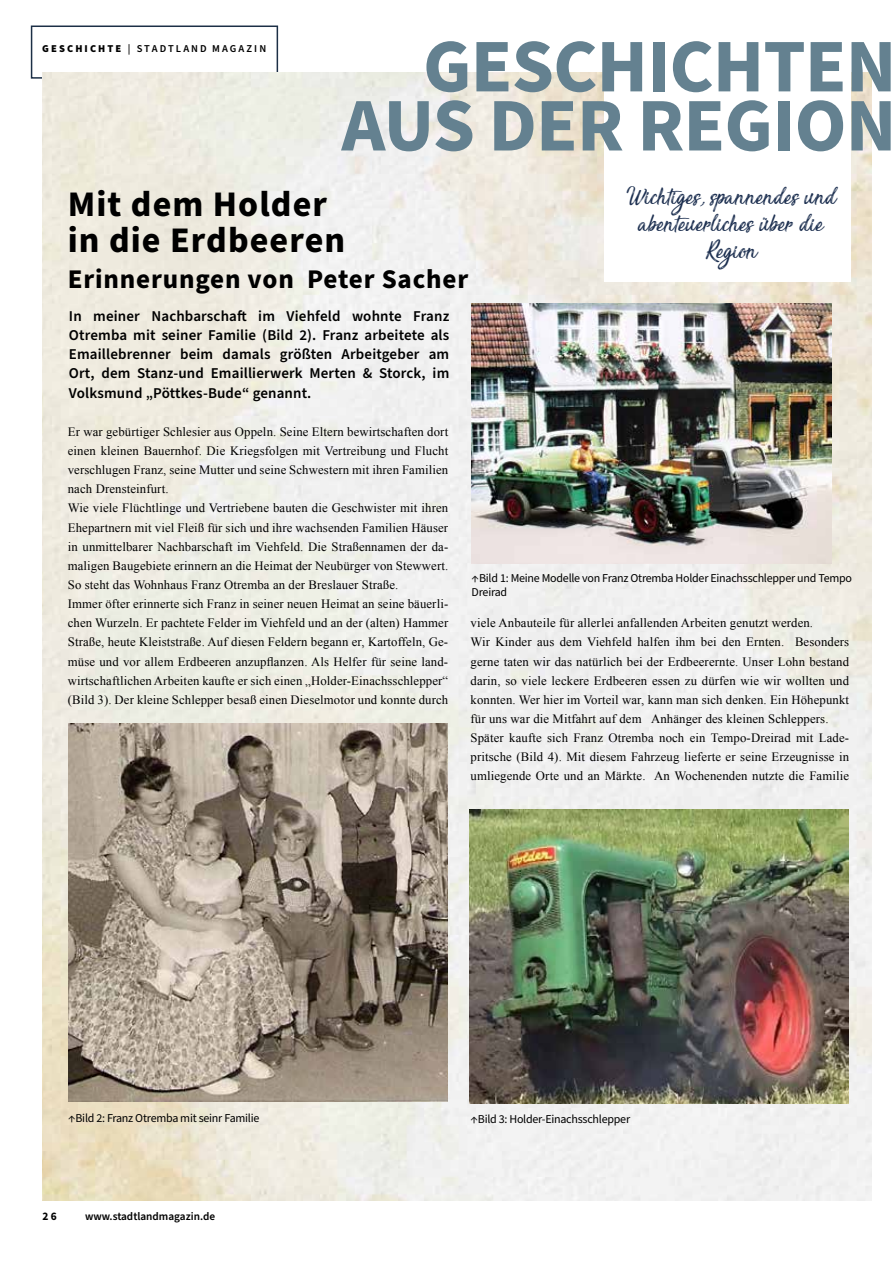
<style>
.page{position:relative;width:893px;height:1263px;background:#fff}
.page>*{position:absolute;margin:0;border:0;box-sizing:border-box;transform-origin:0 0}
.t1{font:700 75.75px/59.1px "Source Sans Pro";letter-spacing:-.01em;color:#648190;text-align:right}
.t2{font:700 36px/36px "Source Sans Pro";letter-spacing:.03em;color:#000}
.t3{font:32.55px/27px "Sensations and Qualities";color:#1b2e4f;text-align:center}
.t4{font:700 27px "Source Sans Pro";letter-spacing:.03em;color:#000}
.t5{font:600 15px/19.2px "Source Sans Pro";letter-spacing:.01em;color:#000;text-align:justify}
.t6{font:12.75px/19.2px "Times New Roman";letter-spacing:.01em;color:#000}
.t7{font:12px/14.4px "Source Sans Pro";letter-spacing:-.02em;color:#000}
.t8{font:600 11.25px "Source Sans Pro";color:#000}
.t9{font:700 11.25px "Source Sans Pro";color:#000}
.t10{font:600 10.5px "Source Sans Pro";letter-spacing:.2em;color:#000}
.s1{font-weight:900}
</style>
<div class="page">
<div style="left:31px;top:26px;width:247px;height:53px;border:2px solid #1c2f46"></div>
<img style="left:43px;top:72px;width:829px;height:1128px">
<div style="left:604px;top:68px;width:247px;height:214px;background:#fff"></div>
<img style="left:472px;top:304px;width:360px;height:260px">
<img style="left:68px;top:724px;width:380px;height:377px">
<img style="left:470px;top:809px;width:378px;height:294px">
<p class="t10" style="left:42px;top:41px;width:225px"><span class="s1">GESCHICHTE</span> | STADTLAND MAGAZIN</p>
<h1 class="t1" style="left:342px;top:39px;width:556px">GESCHICHTEN<br>AUS DER REGION</h1>
<h2 class="t2" style="left:68px;top:187px;width:279px">Mit dem Holder in die Erdbeeren</h2>
<h3 class="t4" style="left:68px;top:261px;width:402px">Erinnerungen von Peter Sacher</h3>
<p class="t5" style="left:69px;top:307px;width:382px">In meiner Nachbarschaft im Viehfeld wohnte Franz Otremba mit seiner Familie (Bild 2). Franz arbeitete als Emaillebrenner beim damals größten Arbeitgeber am Ort, dem Stanz-und Emaillierwerk Merten &amp; Storck, im Volksmund „Pöttkes-Bude“ genannt.</p>
<h3 class="t3" style="left:627px;top:185px;width:212px">Wichtiges, spannendes und abenteuerliches über die<br>Region</h3>
<p class="t6" style="left:68px;top:422px;width:382px">Er war gebürtiger Schlesier aus Oppeln. Seine Eltern bewirtschaften dort einen kleinen Bauernhof. Die Kriegsfolgen mit Vertreibung und Flucht verschlugen Franz, seine Mutter und seine Schwestern mit ihren Familien nach Drensteinfurt.<br>Wie viele Flüchtlinge und Vertriebene bauten die Geschwister mit ihren Ehepartnern mit viel Fleiß für sich und ihre wachsenden Familien Häuser in unmittelbarer Nachbarschaft im Viehfeld. Die Straßennamen der da&shy;maligen Baugebiete erinnern an die Heimat der Neubürger von Stewwert.<br>So steht das Wohnhaus Franz Otremba an der Breslauer Straße.<br>Immer öfter erinnerte sich Franz in seiner neuen Heimat an seine bäuerli&shy;chen Wurzeln. Er pachtete Felder im Viehfeld und an der (alten) Hammer Straße, heute Kleiststraße. Auf diesen Feldern begann er, Kartoffeln, Ge&shy;müse und vor allem Erdbeeren anzupflanzen. Als Helfer für seine land&shy;wirtschaftlichen Arbeiten kaufte er sich einen „Holder-Einachsschlepper“ (Bild 3). Der kleine Schlepper besaß einen Dieselmotor und konnte durch</p>
<p class="t7" style="left:472px;top:571px;width:382px">↑Bild 1: Meine Modelle von Franz Otremba Holder Einachsschlepper und Tempo<br>Dreirad</p>
<p class="t6" style="left:471px;top:613px;width:380px">viele Anbauteile für allerlei anfallenden Arbeiten genutzt werden.<br>Wir Kinder aus dem Viehfeld halfen ihm bei den Ernten. Besonders gerne taten wir das natürlich bei der Erdbeerernte. Unser Lohn bestand darin, so viele leckere Erdbeeren essen zu dürfen wie wir wollten und konnten. Wer hier im Vorteil war, kann man sich denken. Ein Höhepunkt für uns war die Mitfahrt auf dem Anhänger des kleinen Schleppers.<br>Später kaufte sich Franz Otremba noch ein Tempo-Dreirad mit Lade&shy;pritsche (Bild 4). Mit diesem Fahrzeug lieferte er seine Erzeugnisse in umliegende Orte und an Märkte. An Wochenenden nutzte die Familie</p>
<p class="t7" style="left:68px;top:1111px;width:193px">↑Bild 2: Franz Otremba mit seinr Familie</p>
<p class="t7" style="left:470px;top:1112px;width:161px">↑Bild 3: Holder-Einachsschlepper</p>
<p class="t9" style="left:43px;top:1209px;width:16px">26</p>
<p class="t8" style="left:85px;top:1209px;width:132px">www.stadtlandmagazin.de</p>
</div>
